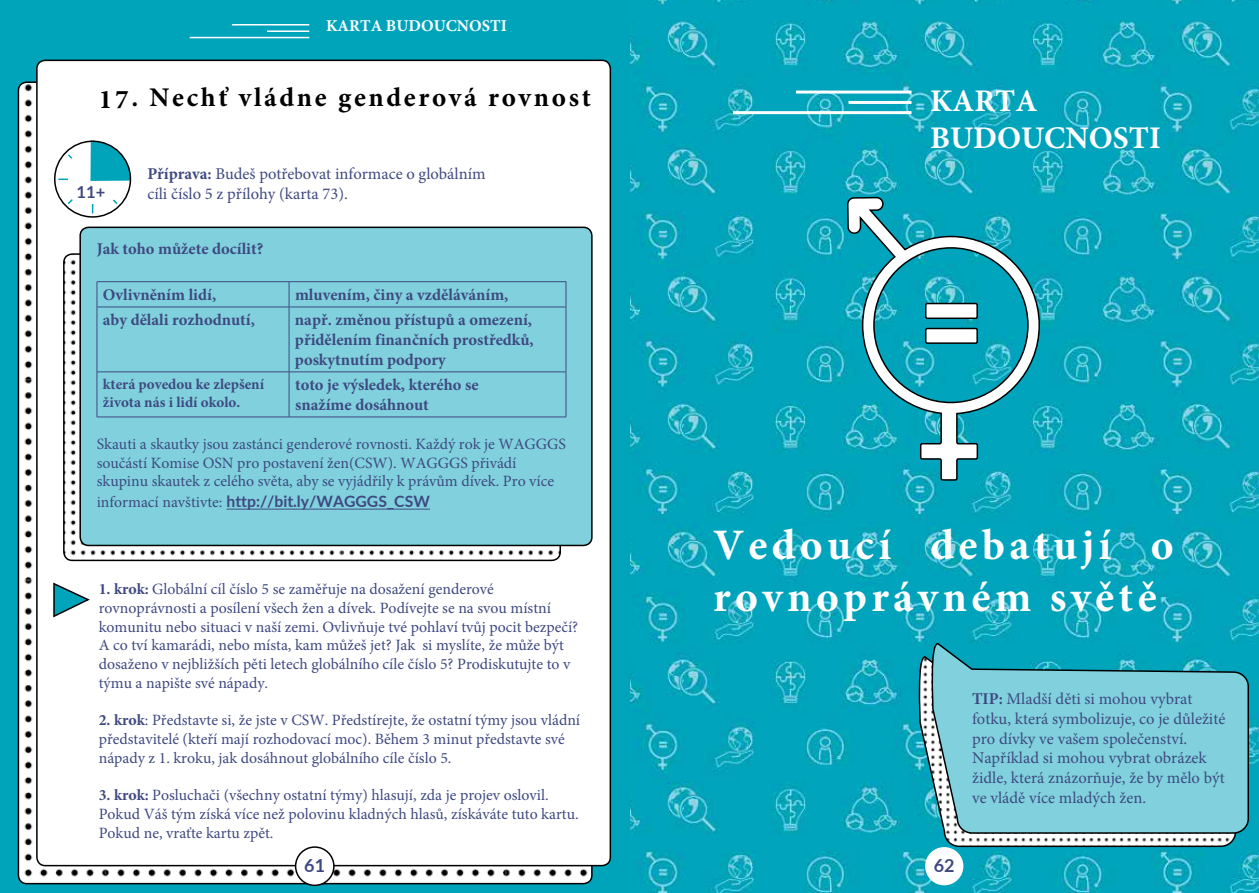
<style>
.page{position:relative;width:1259px;height:893px;background:#fff}
.page>*{position:absolute;margin:0;border:0;box-sizing:border-box;transform-origin:0 0}
.t1{font:700 43.5px/52.2px "Minion Pro";letter-spacing:.1em;color:#fff}
.t2{font:700 31.5px/37.8px "Minion Pro";color:#fff}
.t3{font:700 27px "Minion Pro";letter-spacing:.1em;color:#000}
.t4{font:700 18px "Lato";color:#3e4981}
.t5{font:16.5px/19.6px "Minion Pro";color:#3e4981}
.t6{font:700 16.5px/19.8px "Minion Pro";color:#3e4981;text-align:justify}
.t7{font:700 16.5px "Minion Pro";color:#fff}
.t8{font:700 16.5px "Lato";color:#3e4981}
.t9{font:15.75px/18.8px "Minion Pro";color:#3e4981}
.t10{font:700 15.75px "Lato";color:#3e4981}
.t11{font:700 15px/18px "Minion Pro";color:#3e4981}
.s1{font-weight:700}
.s2{font-family:"Minion Pro";font-weight:400}
</style>
<div class="page">
<img style="left:629px;top:0;width:630px;height:893px">
<hr style="left:733px;top:111px;width:178px;height:3px;background:#fff">
<hr style="left:848px;top:101px;width:63px;height:3px;background:#fff">
<hr style="left:796px;top:91px;width:115px;height:3px;background:#fff">
<div style="left:925px;top:847px;width:38px;height:38px;background:#fff;border-radius:50%"></div>
<div style="left:0;top:0;width:629px;height:893px;background:#00a4ba"></div>
<img style="left:18px;top:84px;width:574px;height:800px">
<div style="left:37px;top:60px;width:573px;height:806px;background:#fff;border-radius:9px"></div>
<hr style="left:190px;top:37px;width:119px;height:1px;background:#fff">
<hr style="left:267px;top:30px;width:42px;height:2px;background:#fff">
<hr style="left:232px;top:24px;width:77px;height:2px;background:#fff">
<div style="left:296px;top:847px;width:38px;height:38px;background:#fff;border-radius:50%"></div>
<div style="left:295px;top:846px;width:40px;height:40px;border:2px solid #000;border-radius:50%"></div>
<img style="left:64px;top:256px;width:496px;height:304px">
<div style="left:80px;top:227px;width:512px;height:318px;background:#80d1dd;border-radius:9px"></div>
<div style="left:79px;top:227px;width:513px;height:319px;border:2px solid #000;border-radius:9px"></div>
<hr style="left:97px;top:281px;width:192px;height:1px;background:#3e4981">
<svg style="left:97px;top:282px;width:1px;height:25px"></svg>
<hr style="left:289px;top:281px;width:277px;height:1px;background:#3e4981">
<svg style="left:289px;top:282px;width:1px;height:25px"></svg>
<svg style="left:566px;top:282px;width:1px;height:25px"></svg>
<hr style="left:97px;top:307px;width:192px;height:1px;background:#3e4981">
<hr style="left:97px;top:307px;width:1px;height:65px;background:#3e4981">
<hr style="left:289px;top:307px;width:277px;height:1px;background:#3e4981">
<hr style="left:289px;top:307px;width:1px;height:65px;background:#3e4981">
<hr style="left:566px;top:307px;width:1px;height:65px;background:#3e4981">
<hr style="left:97px;top:372px;width:192px;height:1px;background:#3e4981">
<hr style="left:97px;top:372px;width:1px;height:45px;background:#3e4981">
<hr style="left:289px;top:372px;width:277px;height:1px;background:#3e4981">
<hr style="left:289px;top:372px;width:1px;height:45px;background:#3e4981">
<hr style="left:566px;top:372px;width:1px;height:45px;background:#3e4981">
<hr style="left:97px;top:417px;width:192px;height:1px;background:#3e4981">
<hr style="left:289px;top:417px;width:277px;height:1px;background:#3e4981">
<hr style="left:226px;top:509px;width:204px;height:1px;background:#3e4981">
<svg style="left:57px;top:141px;width:75px;height:72px"></svg>
<div style="left:54px;top:141px;width:77px;height:77px;border:2px solid #000;border-radius:50%"></div>
<svg style="left:53px;top:582px;width:37px;height:36px"></svg>
<svg style="left:846px;top:196px;width:194px;height:285px;background:#2aacbe"></svg>
<div style="left:925px;top:304px;width:52px;height:14px;background:#fff;border-radius:2px"></div>
<div style="left:925px;top:303px;width:53px;height:16px;border:2px solid #000;border-radius:2px"></div>
<div style="left:925px;top:328px;width:52px;height:15px;background:#fff;border-radius:2px"></div>
<div style="left:925px;top:328px;width:53px;height:16px;border:2px solid #000;border-radius:2px"></div>
<svg style="left:917px;top:655px;width:320px;height:193px"></svg>
<svg style="left:929px;top:642px;width:320px;height:192px;background:#6ec6d3"></svg>
<p class="t7" style="left:326px;top:15px;width:182px">KARTA BUDOUCNOSTI</p>
<h3 class="t3" style="left:99px;top:78px;width:493px">17. Nechť vládne genderová rovnost</h3>
<p class="t5" style="left:147px;top:164px;width:340px"><span class="s1">Příprava:</span> Budeš potřebovat informace o globálním cíli číslo 5 z přílohy (karta 73).</p>
<p class="t6" style="left:97px;top:239px;width:168px">Jak toho můžete docílit?</p>
<p class="t6" style="left:103px;top:284px;width:115px">Ovlivněním lidí,</p>
<p class="t6" style="left:295px;top:284px;width:215px">mluvením, činy a vzděláváním,</p>
<p class="t6" style="left:103px;top:310px;width:153px">aby dělali rozhodnutí,</p>
<p class="t6" style="left:295px;top:310px;width:240px">např. změnou přístupů a omezení, přidělením finančních prostředků, poskytnutím podpory</p>
<p class="t11" style="left:103px;top:375px;width:163px">která povedou ke zlepšení života nás i lidí okolo.</p>
<p class="t6" style="left:295px;top:374px;width:185px">toto je výsledek, kterého se snažíme dosáhnout</p>
<p class="t9" style="left:97px;top:434px;width:470px">Skauti a skautky jsou zastánci genderové rovnosti. Každý rok je WAGGGS součástí Komise OSN pro postavení žen(CSW). WAGGGS přivádí skupinu skautek z celého světa, aby se vyjádřily k právům dívek. Pro více</p>
<p class="t10" style="left:97px;top:489px;width:335px"><span class="s2">informací navštivte:</span> http://bit.ly/WAGGGS_CSW</p>
<p class="t8" style="left:77px;top:179px;width:30px">11+</p>
<p class="t9" style="left:99px;top:580px;width:481px"><span class="s1">1. krok:</span> Globální cíl číslo 5 se zaměřuje na dosažení genderové rovnoprávnosti a posílení všech žen a dívek. Podívejte se na svou místní komunitu nebo situaci v naší zemi. Ovlivňuje tvé pohlaví tvůj pocit bezpečí?<br>A co tví kamarádi, nebo místa, kam můžeš jet? Jak si myslíte, že může být dosaženo v nejbližších pěti letech globálního cíle číslo 5? Prodiskutujte to v týmu a napište své nápady.</p>
<p class="t9" style="left:99px;top:711px;width:483px"><span class="s1">2. krok</span>: Představte si, že jste v CSW. Předstírejte, že ostatní týmy jsou vládní představitelé (kteří mají rozhodovací moc). Během 3 minut představte své nápady z 1. kroku, jak dosáhnout globálního cíle číslo 5.</p>
<p class="t9" style="left:99px;top:786px;width:481px"><span class="s1">3. krok:</span> Posluchači (všechny ostatní týmy) hlasují, zda je projev oslovil.<br>Pokud Váš tým získá více než polovinu kladných hlasů, získáváte tuto kartu.<br>Pokud ne, vraťte kartu zpět.</p>
<p class="t4" style="left:304px;top:853px;width:22px">61</p>
<h2 class="t2" style="left:930px;top:81px;width:232px">KARTA<br>BUDOUCNOSTI</h2>
<h1 class="t1" style="left:713px;top:518px;width:462px">Vedoucí debatují o rovnoprávném světě</h1>
<p class="t5" style="left:972px;top:689px;width:255px"><span class="s1">TIP:</span> Mladší děti si mohou vybrat fotku, která symbolizuje, co je důležité pro dívky ve vašem společenství.<br>Například si mohou vybrat obrázek židle, která znázorňuje, že by mělo být ve vládě více mladých žen.</p>
<p class="t4" style="left:933px;top:853px;width:22px">62</p>
</div>
